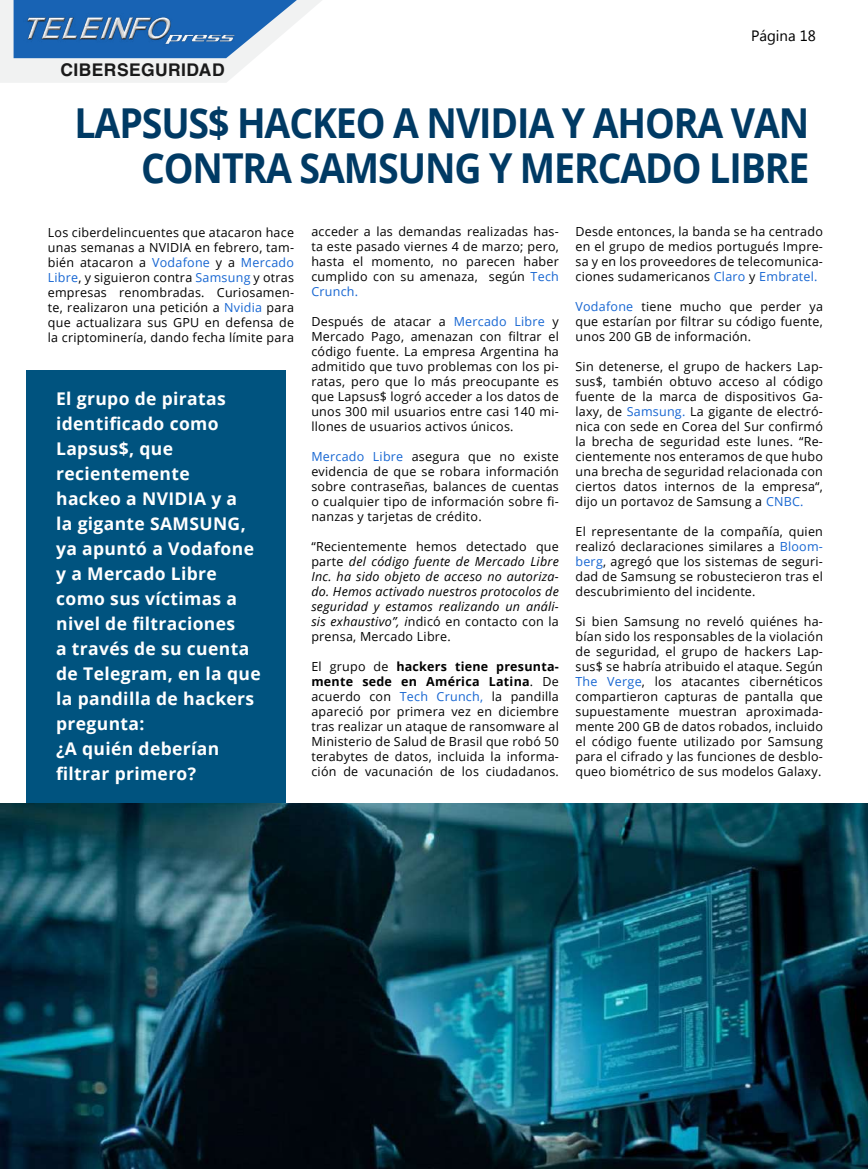
<style>
.page{position:relative;width:868px;height:1169px;background:#fff}
.page>*{position:absolute;margin:0;border:0;box-sizing:border-box;transform-origin:0 0}
.t1{font:700 41.25px/45px "Open Sans";letter-spacing:-.03em;color:#003a64;text-align:right;scale:.91 1}
.t2{font:700 17.5px/25px "Open Sans";letter-spacing:.02em;color:#fff}
.t3{font:700 17.5px "Helvetica LT Std";letter-spacing:.025em;color:#1a1a1a}
.t4{font:15px "Myanmar Text";color:#000}
.t5{font:12.5px/15px "Open Sans";letter-spacing:.02em;color:#000;text-align:justify}
.t6{font:italic 12.5px/15px "Open Sans";letter-spacing:.02em;color:#000;text-align:justify}
.s1{color:#1766d2}
.s2{font-style:normal}
.s3{font-weight:700}
</style>
<div class="page">
<svg style="left:0;top:0;width:322px;height:83px"></svg>
<img style="left:23px;top:10px;width:215px;height:48px">
<div style="left:26px;top:370px;width:260px;height:523px;background:#00537f"></div>
<img style="left:0;top:803px;width:868px;height:366px">
<h2 class="t3" style="left:60px;top:59px;width:166px">CIBERSEGURIDAD</h2>
<p class="t4" style="left:751px;top:27px;width:66px">Página 18</p>
<h1 class="t1" style="left:74px;top:100px;width:809px">LAPSUS$ HACKEO A NVIDIA Y AHORA VAN<br>CONTRA SAMSUNG Y MERCADO LIBRE</h1>
<p class="t5" style="left:48px;top:225px;width:248px">Los ciberdelincuentes que atacaron hace unas semanas a NVIDIA en febrero, tam&shy;bién atacaron a <span class="s1">Vodafone</span> y a <span class="s1">Mercado Libre</span>, y siguieron contra <span class="s1">Samsung</span> y otras empresas renombradas. Curiosamen&shy;te, realizaron una petición a <span class="s1">Nvidia</span> para que actualizara sus GPU en defensa de la criptominería, dando fecha límite para</p>
<p class="t5" style="left:311px;top:223px;width:249px">acceder a las demandas realizadas has&shy;ta este pasado viernes 4 de marzo; pero, hasta el momento, no parecen haber cumplido con su amenaza, según <span class="s1">Tech Crunch.</span></p>
<p class="t5" style="left:311px;top:313px;width:249px">Después de atacar a <span class="s1">Mercado Libre</span> y Mercado Pago, amenazan con filtrar el código fuente. La empresa Argentina ha admitido que tuvo problemas con los pi&shy;ratas, pero que lo más preocupante es que Lapsus$ logró acceder a los datos de unos 300 mil usuarios entre casi 140 mi&shy;llones de usuarios activos únicos.</p>
<p class="t5" style="left:311px;top:448px;width:249px"><span class="s1">Mercado Libre</span> asegura que no existe evidencia de que se robara información sobre contraseñas, balances de cuentas o cualquier tipo de información sobre fi&shy;nanzas y tarjetas de crédito.</p>
<p class="t6" style="left:311px;top:538px;width:249px"><span class="s2">“Recientemente hemos detectado que parte</span> del código fuente de Mercado Libre Inc. ha sido objeto de acceso no autoriza&shy;do. Hemos activado nuestros protocolos de seguridad y estamos realizando un análi&shy;sis exhaustivo”, i<span class="s2">ndicó en contacto con la prensa, Mercado Libre.</span></p>
<p class="t5" style="left:311px;top:658px;width:249px">El grupo de <span class="s3">hackers tiene presunta&shy;mente sede en América Latina</span>. De acuerdo con <span class="s1">Tech Crunch,</span> la pandilla apareció por primera vez en diciembre tras realizar un ataque de ransomware al Ministerio de Salud de Brasil que robó 50 terabytes de datos, incluida la informa&shy;ción de vacunación de los ciudadanos.</p>
<p class="t2" style="left:56px;top:386px;width:206px">El grupo de piratas identificado como<br>Lapsus$, que recientemente<br>hackeo a NVIDIA y a<br>la gigante SAMSUNG, ya apuntó a Vodafone y a Mercado Libre como sus víctimas a nivel de filtraciones<br>a través de su cuenta de Telegram, en la que la pandilla de hackers pregunta:<br>¿A quién deberían filtrar primero?</p>
<p class="t5" style="left:575px;top:223px;width:249px">Desde entonces, la banda se ha centrado en el grupo de medios portugués Impre&shy;sa y en los proveedores de telecomunica&shy;ciones sudamericanos <span class="s1">Claro</span> y <span class="s1">Embratel.</span></p>
<p class="t5" style="left:575px;top:298px;width:249px"><span class="s1">Vodafone</span> tiene mucho que perder ya que estarían por filtrar su código fuente, unos 200 GB de información.</p>
<p class="t5" style="left:575px;top:358px;width:249px">Sin detenerse, el grupo de hackers Lap&shy;sus$, también obtuvo acceso al código fuente de la marca de dispositivos Ga&shy;laxy, de <span class="s1">Samsung.</span> La gigante de electró&shy;nica con sede en Corea del Sur confirmó la brecha de seguridad este lunes. “Re&shy;cientemente nos enteramos de que hubo una brecha de seguridad relacionada con ciertos datos internos de la empresa“, dijo un portavoz de Samsung a <span class="s1">CNBC.</span></p>
<p class="t5" style="left:575px;top:523px;width:249px">El representante de la compañía, quien realizó declaraciones similares a <span class="s1">Bloom&shy;berg</span>, agregó que los sistemas de seguri&shy;dad de Samsung se robustecieron tras el descubrimiento del incidente.</p>
<p class="t5" style="left:575px;top:613px;width:249px">Si bien Samsung no reveló quiénes ha&shy;bían sido los responsables de la violación de seguridad, el grupo de hackers Lap&shy;sus$ se habría atribuido el ataque. Según <span class="s1">The Verge</span>, los atacantes cibernéticos compartieron capturas de pantalla que supuestamente muestran aproximada&shy;mente 200 GB de datos robados, incluido el código fuente utilizado por Samsung para el cifrado y las funciones de desblo&shy;queo biométrico de sus modelos Galaxy.</p>
</div>
